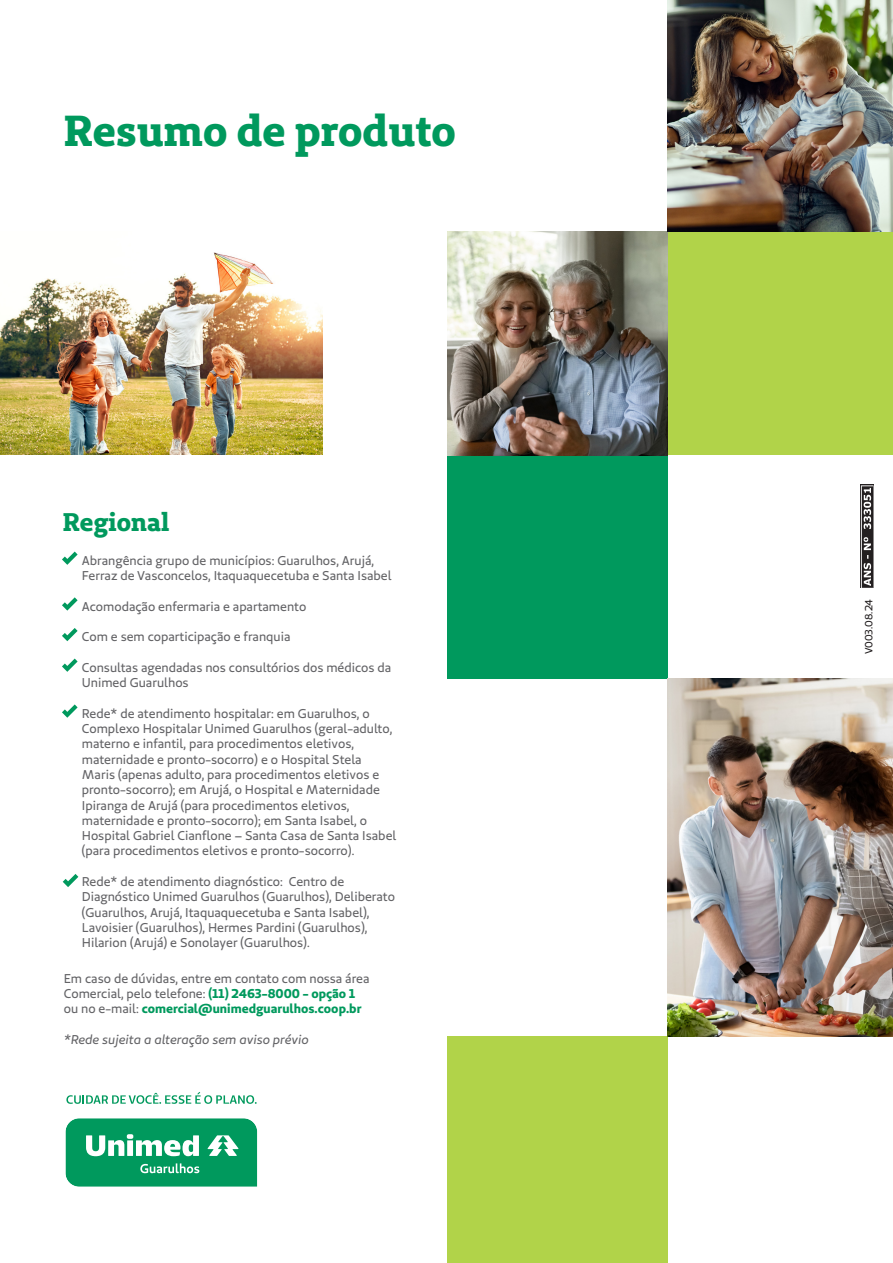
<style>
.page{position:relative;width:893px;height:1263px;background:#fff}
.page>*{position:absolute;margin:0;border:0;box-sizing:border-box;transform-origin:0 0}
.t1{font:43.35px "Unimed Slab 2020 Bold";color:#00995d}
.t2{font:25.5px "Unimed Slab 2020 Bold";color:#00995d}
.t3{font:12.75px/15.3px "Unimed Sans 2020 Regular";color:#636366}
.t4{font:12.75px/15.3px "Unimed Sans 2020 Bold";color:#00995d}
.t5{font:italic 12.75px "Unimed Sans 2020 Regular";color:#636366}
.t6{font:10.5px "Unimed Sans 2020 Regular";letter-spacing:-.005em;color:#231f20}
.s1{font-family:"Unimed Sans 2020 Regular";color:#636366}
</style>
<div class="page">
<div style="left:668px;top:187px;width:225px;height:268px;background:#b1d349"></div>
<div style="left:447px;top:410px;width:221px;height:269px;background:#00995d"></div>
<img style="left:447px;top:231px;width:221px;height:224px">
<img style="left:0;top:252px;width:322px;height:202px">
<div style="left:447px;top:1036px;width:221px;height:227px;background:#b1d349"></div>
<img style="left:668px;top:679px;width:225px;height:357px">
<img style="left:668px;top:0;width:225px;height:231px">
<svg style="left:62px;top:551px;width:16px;height:14px"></svg>
<svg style="left:62px;top:597px;width:16px;height:14px"></svg>
<svg style="left:62px;top:628px;width:16px;height:13px"></svg>
<svg style="left:62px;top:658px;width:16px;height:14px"></svg>
<svg style="left:62px;top:704px;width:16px;height:14px"></svg>
<div style="left:860px;top:485px;width:14px;height:103px;background:#363334"></div>
<svg style="left:861px;top:485px;width:13px;height:103px"></svg>
<svg style="left:66px;top:1092px;width:191px;height:12px"></svg>
<svg style="left:65px;top:1118px;width:193px;height:69px;background:#2baa78"></svg>
<svg style="left:63px;top:874px;width:15px;height:13px"></svg>
<p class="t1" style="left:64px;top:101px;width:394px">Resumo de produto</p>
<p class="t2" style="left:63px;top:505px;width:108px">Regional</p>
<p class="t3" style="left:82px;top:552px;width:311px">Abrangência grupo de municípios: Guarulhos, Arujá,<br>Ferraz de Vasconcelos, Itaquaquecetuba e Santa Isabel</p>
<p class="t3" style="left:82px;top:598px;width:226px">Acomodação enfermaria e apartamento</p>
<p class="t3" style="left:82px;top:629px;width:210px">Com e sem coparticipação e franquia</p>
<p class="t3" style="left:82px;top:659px;width:311px">Consultas agendadas nos consultórios dos médicos da<br>Unimed Guarulhos</p>
<p class="t3" style="left:82px;top:705px;width:316px">Rede* de atendimento hospitalar: em Guarulhos, o Complexo Hospitalar Unimed Guarulhos (geral-adulto, materno e infantil, para procedimentos eletivos, maternidade e pronto-socorro) e o Hospital Stela Maris (apenas adulto, para procedimentos eletivos e pronto-socorro); em Arujá, o Hospital e Maternidade Ipiranga de Arujá (para procedimentos eletivos, maternidade e pronto-socorro); em Santa Isabel, o Hospital Gabriel Cianflone – Santa Casa de Santa Isabel (para procedimentos eletivos e pronto-socorro).</p>
<p class="t3" style="left:82px;top:874px;width:315px">Rede* de atendimento diagnóstico: Centro de Diagnóstico Unimed Guarulhos (Guarulhos), Deliberato (Guarulhos, Arujá, Itaquaquecetuba e Santa Isabel), Lavoisier (Guarulhos), Hermes Pardini (Guarulhos), Hilarion (Arujá) e Sonolayer (Guarulhos).</p>
<p class="t3" style="left:64px;top:970px;width:307px">Em caso de dúvidas, entre em contato com nossa área</p>
<p class="t4" style="left:64px;top:985px;width:299px"><span class="s1">Comercial, pelo telefone:</span> (11) 2463-8000 - opção 1 <span class="s1">ou no e-mail:</span> comercial@unimedguarulhos.coop.br</p>
<p class="t5" style="left:64px;top:1031px;width:246px">*Rede sujeita a alteração sem aviso prévio</p>
<p class="t6" style="left:862px;top:654px;width:57px;rotate:-90deg">V003.08.24</p>
</div>
